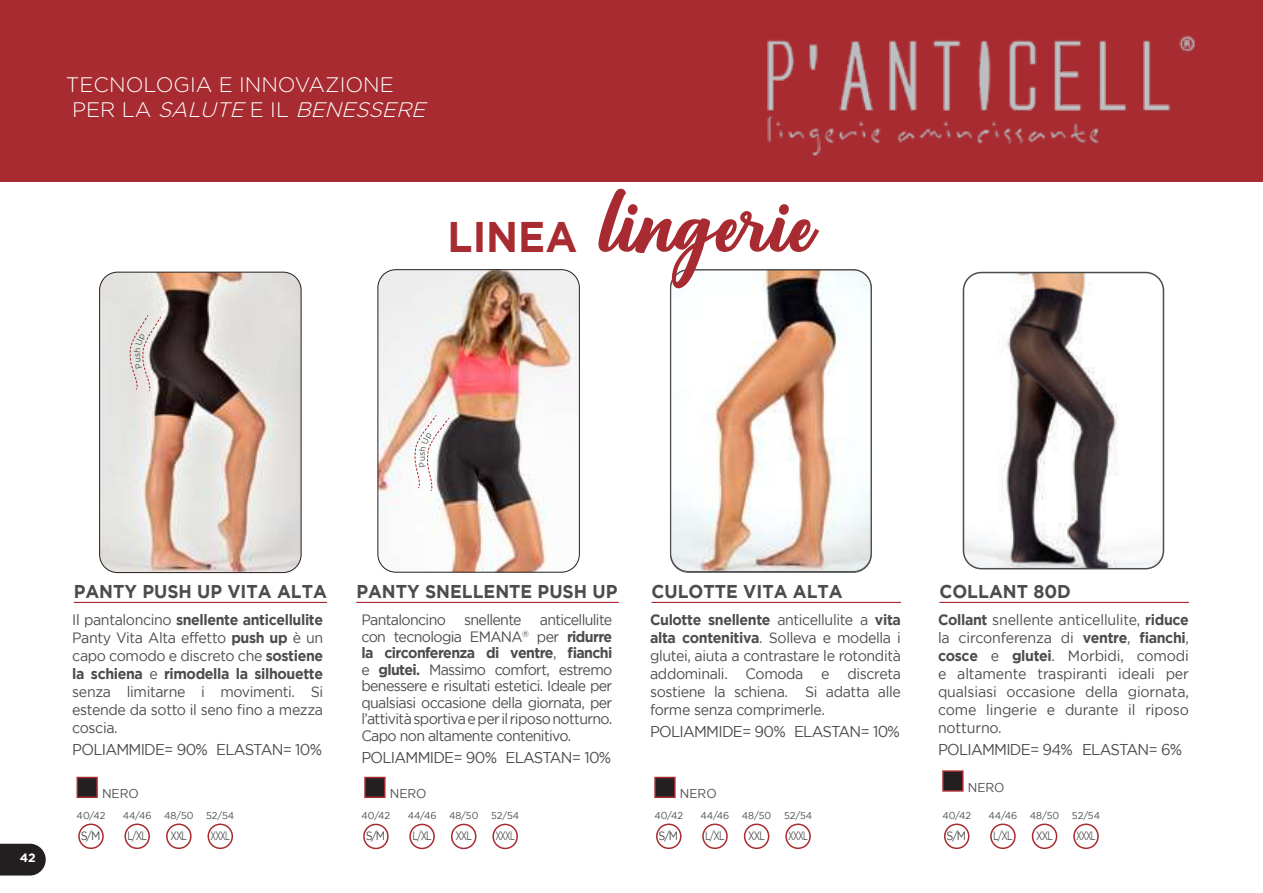
<style>
.page{position:relative;width:1263px;height:893px;background:#fff}
.page>*{position:absolute;margin:0;border:0;box-sizing:border-box;transform-origin:0 0}
.t1{font:85.5px "Richardine";color:#a72b30;scale:1.05 1}
.t2{font:300 21px/25.2px "Gotham";color:#fff}
.t3{font:700 18.6px "Gotham";color:#4b4c4d;scale:.95 1}
.t4{font:15.6px "Gotham";letter-spacing:-.05em;color:#4b4c4d;scale:.95 1}
.t5{font:15px/18px "Gotham";letter-spacing:-.025em;color:#4b4c4d;text-align:justify;scale:.95 1}
.t6{font:12.9px "Gotham";color:#4b4c4d;scale:.95 1}
.t7{font:12.15px "Gotham";letter-spacing:-.1em;color:#4b4c4d;scale:.73 1}
.t8{font:12.15px "Gotham";letter-spacing:-.1em;color:#4b4c4d;scale:.64 1}
.t9{font:12.15px "Gotham";letter-spacing:-.1em;color:#4b4c4d;scale:.89 1}
.t10{font:700 12.15px "Gotham";color:#fff}
.t11{font:10.05px "Gotham";color:#4b4c4d;scale:.95 1}
.t12{font:8.55px "Gotham";color:#4b4c4d;scale:.95 1}
.s1{font-style:italic}
.s2{font-family:"Gotham";font-weight:700;font-size:42.75px}
.s3{font-weight:700}
</style>
<div class="page">
<svg style="left:0;top:844px;width:46px;height:31px"></svg>
<div style="left:0;top:0;width:1263px;height:181px;background:#a72b30"></div>
<img style="left:767px;top:35px;width:428px;height:121px">
<hr style="left:74px;top:602px;width:253px;height:1px;background:#a72b30">
<div style="left:77px;top:777px;width:20px;height:20px;background:#231f20"></div>
<div style="left:77px;top:777px;width:21px;height:21px;border:2px solid #a72b30"></div>
<div style="left:78px;top:823px;width:26px;height:26px;border:2px solid #a72b30;border-radius:50%"></div>
<div style="left:124px;top:823px;width:26px;height:26px;border:2px solid #a72b30;border-radius:50%"></div>
<div style="left:166px;top:823px;width:26px;height:26px;border:2px solid #a72b30;border-radius:50%"></div>
<div style="left:208px;top:823px;width:25px;height:26px;border:2px solid #a72b30;border-radius:50%"></div>
<hr style="left:356px;top:602px;width:263px;height:1px;background:#a72b30">
<div style="left:365px;top:777px;width:20px;height:20px;background:#231f20"></div>
<div style="left:364px;top:777px;width:21px;height:21px;border:2px solid #a72b30"></div>
<div style="left:363px;top:824px;width:26px;height:25px;border:2px solid #a72b30;border-radius:50%"></div>
<div style="left:409px;top:824px;width:26px;height:25px;border:2px solid #a72b30;border-radius:50%"></div>
<div style="left:451px;top:824px;width:25px;height:25px;border:2px solid #a72b30;border-radius:50%"></div>
<div style="left:492px;top:824px;width:26px;height:25px;border:2px solid #a72b30;border-radius:50%"></div>
<img style="left:670px;top:271px;width:200px;height:300px">
<div style="left:670px;top:270px;width:201px;height:302px;border:1px solid #4b4c4d;border-radius:18px"></div>
<hr style="left:651px;top:602px;width:250px;height:1px;background:#a72b30">
<div style="left:655px;top:777px;width:20px;height:20px;background:#231f20"></div>
<div style="left:654px;top:777px;width:22px;height:21px;border:2px solid #a72b30"></div>
<div style="left:656px;top:823px;width:25px;height:26px;border:2px solid #a72b30;border-radius:50%"></div>
<div style="left:702px;top:823px;width:26px;height:26px;border:2px solid #a72b30;border-radius:50%"></div>
<div style="left:744px;top:823px;width:25px;height:26px;border:2px solid #a72b30;border-radius:50%"></div>
<div style="left:785px;top:823px;width:26px;height:26px;border:2px solid #a72b30;border-radius:50%"></div>
<img style="left:100px;top:272px;width:201px;height:301px">
<div style="left:99px;top:272px;width:202px;height:301px;border:1px solid #231f20;border-radius:18px"></div>
<img style="left:379px;top:271px;width:199px;height:300px">
<div style="left:377px;top:269px;width:203px;height:304px;border:1px solid #231f20;border-radius:18px"></div>
<hr style="left:939px;top:602px;width:250px;height:1px;background:#a72b30">
<div style="left:943px;top:771px;width:20px;height:20px;background:#231f20"></div>
<div style="left:942px;top:770px;width:21px;height:22px;border:2px solid #a72b30"></div>
<div style="left:944px;top:823px;width:25px;height:26px;border:2px solid #a72b30;border-radius:50%"></div>
<div style="left:990px;top:823px;width:26px;height:26px;border:2px solid #a72b30;border-radius:50%"></div>
<div style="left:1032px;top:823px;width:25px;height:26px;border:2px solid #a72b30;border-radius:50%"></div>
<div style="left:1073px;top:823px;width:26px;height:26px;border:2px solid #a72b30;border-radius:50%"></div>
<img style="left:963px;top:273px;width:200px;height:296px">
<div style="left:963px;top:272px;width:201px;height:297px;border:2px solid #4b4c4d;border-radius:18px"></div>
<svg style="left:129px;top:314px;width:32px;height:78px;background:#c4bdba"></svg>
<svg style="left:414px;top:414px;width:36px;height:77px"></svg>
<h2 class="t2" style="left:72px;top:71px;width:361px;text-indent:-6px">TECNOLOGIA E INNOVAZIONE<br>P E R L A <span class="s1">SALUTE</span> E I L <span class="s1">BENESSERE</span></h2>
<p class="t12" style="left:132px;top:357px;width:6px;rotate:-90deg">s</p>
<h1 class="t1" style="left:448px;top:174px;width:352px"><span class="s2">LINEA</span> lingerie</h1>
<p class="t10" style="left:20px;top:851px;width:17px">42</p>
<p class="t3" style="left:74px;top:580px;width:268px">PANTY PUSH UP VITA ALTA</p>
<p class="t5" style="left:72px;top:611px;width:266px">Il pantaloncino <span class="s3">snellente anticellulite </span>Panty Vita Alta effetto <span class="s3">push up</span> è un capo comodo e discreto che <span class="s3">sostiene la schiena</span> e <span class="s3">rimodella la silhouette </span>senza limitarne i movimenti. Si estende da sotto il seno fino a mezza coscia.</p>
<p class="t4" style="left:72px;top:741px;width:264px">POLIAMMIDE= 90% ELASTAN= 10%</p>
<p class="t6" style="left:102px;top:786px;width:40px">NERO</p>
<p class="t11" style="left:77px;top:810px;width:32px">40/42</p>
<p class="t9" style="left:81px;top:829px;width:24px">S/M</p>
<p class="t11" style="left:123px;top:810px;width:32px">44/46</p>
<p class="t7" style="left:128px;top:829px;width:28px">L/XL</p>
<p class="t11" style="left:164px;top:810px;width:32px">48/50</p>
<p class="t7" style="left:170px;top:829px;width:24px">XXL</p>
<p class="t11" style="left:206px;top:810px;width:31px">52/54</p>
<p class="t8" style="left:210px;top:829px;width:32px">XXXL</p>
<p class="t3" style="left:356px;top:580px;width:276px">PANTY SNELLENTE PUSH UP</p>
<p class="t5" style="left:361px;top:611px;width:266px;line-height:16.5px">Pantaloncino snellente anticellulite con tecnologia EMANA<sup>®</sup> per <span class="s3">ridurre la circonferenza di ventre</span>, <span class="s3">fianchi </span>e <span class="s3">glutei.</span> Massimo comfort, estremo benessere e risultati estetici. Ideale per qualsiasi occasione della giornata, per l’attività sportiva e per il riposo notturno.<br>Capo non altamente contenitivo.</p>
<p class="t4" style="left:361px;top:749px;width:264px">POLIAMMIDE= 90% ELASTAN= 10%</p>
<p class="t6" style="left:390px;top:786px;width:40px">NERO</p>
<p class="t11" style="left:362px;top:810px;width:32px">40/42</p>
<p class="t9" style="left:366px;top:829px;width:24px">S/M</p>
<p class="t11" style="left:408px;top:810px;width:32px">44/46</p>
<p class="t7" style="left:412px;top:829px;width:28px">L/XL</p>
<p class="t11" style="left:449px;top:810px;width:32px">48/50</p>
<p class="t7" style="left:455px;top:829px;width:24px">XXL</p>
<p class="t11" style="left:491px;top:810px;width:31px">52/54</p>
<p class="t8" style="left:495px;top:829px;width:32px">XXXL</p>
<p class="t3" style="left:651px;top:580px;width:203px">CULOTTE VITA ALTA</p>
<p class="t5" style="left:650px;top:611px;width:266px"><span class="s3">Culotte snellente</span> anticellulite a <span class="s3">vita alta contenitiva</span>. Solleva e modella i glutei, aiuta a contrastare le rotondità addominali. Comoda e discreta sostiene la schiena. Si adatta alle forme senza comprimerle.</p>
<p class="t4" style="left:650px;top:723px;width:264px">POLIAMMIDE= 90% ELASTAN= 10%</p>
<p class="t6" style="left:680px;top:786px;width:40px">NERO</p>
<p class="t11" style="left:654px;top:810px;width:32px">40/42</p>
<p class="t9" style="left:658px;top:829px;width:24px">S/M</p>
<p class="t11" style="left:700px;top:810px;width:32px">44/46</p>
<p class="t7" style="left:705px;top:829px;width:28px">L/XL</p>
<p class="t11" style="left:742px;top:810px;width:32px">48/50</p>
<p class="t7" style="left:748px;top:829px;width:24px">XXL</p>
<p class="t11" style="left:784px;top:810px;width:31px">52/54</p>
<p class="t8" style="left:788px;top:829px;width:32px">XXXL</p>
<p class="t3" style="left:939px;top:580px;width:140px">COLLANT 80D</p>
<p class="t5" style="left:938px;top:611px;width:266px"><span class="s3">Collant</span> snellente anticellulite, <span class="s3">riduce </span>la circonferenza di <span class="s3">ventre</span>, <span class="s3">fianchi</span>, <span class="s3">cosce</span> e <span class="s3">glutei</span>. Morbidi, comodi e altamente traspiranti ideali per qualsiasi occasione della giornata, come lingerie e durante il riposo notturno.</p>
<p class="t4" style="left:938px;top:741px;width:259px">POLIAMMIDE= 94% ELASTAN= 6%</p>
<p class="t6" style="left:968px;top:780px;width:40px">NERO</p>
<p class="t11" style="left:942px;top:810px;width:32px">40/42</p>
<p class="t9" style="left:946px;top:829px;width:24px">S/M</p>
<p class="t11" style="left:988px;top:810px;width:32px">44/46</p>
<p class="t7" style="left:993px;top:829px;width:28px">L/XL</p>
<p class="t11" style="left:1030px;top:810px;width:32px">48/50</p>
<p class="t7" style="left:1036px;top:829px;width:24px">XXL</p>
<p class="t11" style="left:1072px;top:810px;width:31px">52/54</p>
<p class="t8" style="left:1076px;top:829px;width:32px">XXXL</p>
</div>
